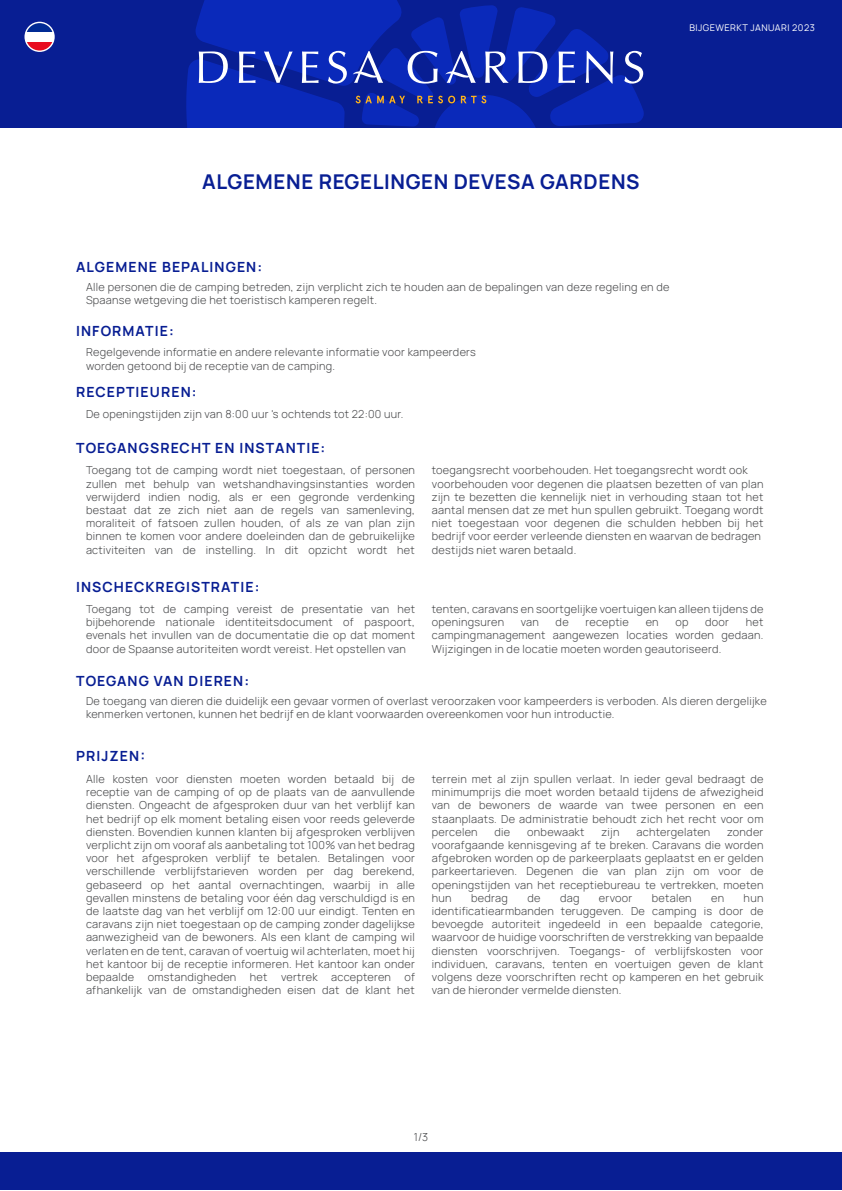
<style>
.page{position:relative;width:842px;height:1191px;background:#fff}
.page>*{position:absolute;margin:0;border:0;box-sizing:border-box;transform-origin:0 0}
.t1{font:700 20.3px "Manrope";letter-spacing:.03em;color:#081e93}
.t2{font:700 14px "Manrope";letter-spacing:.075em;color:#081e93}
.t3{font:300 11px/13.2px "Manrope";letter-spacing:.025em;color:#464749;text-align:justify}
.t4{font:9.2px "Manrope";letter-spacing:.05em;color:#fff}
</style>
<div class="page">
<div style="left:0;top:0;width:842px;height:127px;background:#081e93"></div>
<div style="left:0;top:1152px;width:842px;height:38px;background:#081e93"></div>
<svg style="left:24px;top:22px;width:31px;height:30px"></svg>
<svg style="left:26px;top:42px;width:27px;height:9px"></svg>
<div style="left:26px;top:32px;width:27px;height:10px;background:#fff"></div>
<svg style="left:26px;top:23px;width:27px;height:9px"></svg>
<svg style="left:186px;top:0;width:458px;height:127px"></svg>
<p class="t4" style="left:689px;top:21px;width:127px">BIJGEWERKT JANUARI 2023</p>
<h1 class="t1" style="left:202px;top:165px;width:439px">ALGEMENE REGELINGEN DEVESA GARDENS</h1>
<p class="t2" style="left:76px;top:255px;width:188px">ALGEMENE BEPALINGEN:</p>
<p class="t3" style="left:86px;top:280px;width:585px">Alle personen die de camping betreden, zijn verplicht zich te houden aan de bepalingen van deze regeling en de<br>Spaanse wetgeving die het toeristisch kamperen regelt.</p>
<p class="t2" style="left:76px;top:319px;width:99px">INFORMATIE:</p>
<p class="t3" style="left:86px;top:345px;width:391px">Regelgevende informatie en andere relevante informatie voor kampeerders worden getoond bij de receptie van de camping.</p>
<p class="t2" style="left:76px;top:380px;width:122px">RECEPTIEUREN:</p>
<p class="t3" style="left:86px;top:406px;width:319px">De openingstijden zijn van 8:00 uur 's ochtends tot 22:00 uur.</p>
<p class="t2" style="left:76px;top:436px;width:251px">TOEGANGSRECHT EN INSTANTIE:</p>
<p class="t3" style="left:86px;top:463px;width:330px">Toegang tot de camping wordt niet toegestaan, of personen zullen met behulp van wetshandhavingsinstanties worden verwijderd indien nodig, als er een gegronde verdenking bestaat dat ze zich niet aan de regels van samenleving, moraliteit of fatsoen zullen houden, of als ze van plan zijn binnen te komen voor andere doeleinden dan de gebruikelijke activiteiten van de instelling. In dit opzicht wordt het</p>
<p class="t3" style="left:432px;top:463px;width:333px;text-align:left">toegangsrecht voorbehouden. Het toegangsrecht wordt ook voorbehouden voor degenen die plaatsen bezetten of van plan zijn te bezetten die kennelijk niet in verhouding staan tot het aantal mensen dat ze met hun spullen gebruikt. Toegang wordt niet toegestaan voor degenen die schulden hebben bij het bedrijf voor eerder verleende diensten en waarvan de bedragen destijds niet waren betaald.</p>
<p class="t2" style="left:76px;top:575px;width:185px">INSCHECKREGISTRATIE:</p>
<p class="t3" style="left:86px;top:602px;width:330px">Toegang tot de camping vereist de presentatie van het bijbehorende nationale identiteitsdocument of paspoort, evenals het invullen van de documentatie die op dat moment door de Spaanse autoriteiten wordt vereist. Het opstellen van</p>
<p class="t3" style="left:432px;top:602px;width:333px">tenten, caravans en soortgelijke voertuigen kan alleen tijdens de openingsuren</p>
<p class="t3" style="left:521px;top:615px;width:20px">van</p>
<p class="t3" style="left:556px;top:615px;width:15px">de</p>
<p class="t3" style="left:585px;top:615px;width:45px">receptie</p>
<p class="t3" style="left:646px;top:615px;width:14px">en</p>
<p class="t3" style="left:675px;top:615px;width:15px">op</p>
<p class="t3" style="left:705px;top:615px;width:25px">door</p>
<p class="t3" style="left:432px;top:615px;width:333px;text-indent:314px">het campingmanagement aangewezen locaties worden gedaan.<br>Wijzigingen in de locatie moeten worden geautoriseerd.</p>
<p class="t2" style="left:76px;top:669px;width:174px">TOEGANG VAN DIEREN:</p>
<p class="t3" style="left:86px;top:694px;width:682px">De toegang van dieren die duidelijk een gevaar vormen of overlast veroorzaken voor kampeerders is verboden. Als dieren dergelijke kenmerken vertonen, kunnen het bedrijf en de klant voorwaarden overeenkomen voor hun introductie.</p>
<p class="t2" style="left:76px;top:744px;width:70px">PRIJZEN:</p>
<p class="t3" style="left:86px;top:772px;width:330px">Alle kosten voor diensten moeten worden betaald bij de receptie van de camping of op de plaats van de aanvullende diensten. Ongeacht de afgesproken duur van het verblijf kan het bedrijf op elk moment betaling eisen voor reeds geleverde diensten. Bovendien kunnen klanten bij afgesproken verblijven verplicht zijn om vooraf als aanbetaling tot 100% van het bedrag voor het afgesproken verblijf te betalen. Betalingen voor verschillende verblijfstarieven worden per dag berekend, gebaseerd op het aantal overnachtingen, waarbij in alle gevallen minstens de betaling voor één dag verschuldigd is en de laatste dag van het verblijf om 12:00 uur eindigt. Tenten en caravans zijn niet toegestaan op de camping zonder dagelijkse aanwezigheid van de bewoners. Als een klant de camping wil verlaten en de tent, caravan of voertuig wil achterlaten, moet hij het kantoor bij de receptie informeren. Het kantoor kan onder bepaalde omstandigheden het vertrek accepteren of afhankelijk van de omstandigheden eisen dat de klant het</p>
<p class="t3" style="left:432px;top:772px;width:333px">terrein met al zijn spullen verlaat. In ieder geval bedraagt de minimumprijs die moet worden betaald tijdens de afwezigheid van de bewoners de waarde van twee personen en een staanplaats. De administratie behoudt zich het recht voor om percelen</p>
<p class="t3" style="left:494px;top:824px;width:17px">die</p>
<p class="t3" style="left:527px;top:824px;width:59px">onbewaakt</p>
<p class="t3" style="left:601px;top:824px;width:20px">zijn</p>
<p class="t3" style="left:636px;top:824px;width:75px">achtergelaten</p>
<p class="t3" style="left:432px;top:824px;width:333px;text-indent:295px">zonder voorafgaande kennisgeving af te breken. Caravans die worden afgebroken worden op de parkeerplaats geplaatst en er gelden parkeertarieven. Degenen die van plan zijn om voor de openingstijden van het receptiebureau te vertrekken, moeten hun</p>
<p class="t3" style="left:471px;top:890px;width:38px">bedrag</p>
<p class="t3" style="left:527px;top:890px;width:15px">de</p>
<p class="t3" style="left:560px;top:890px;width:21px">dag</p>
<p class="t3" style="left:599px;top:890px;width:35px">ervoor</p>
<p class="t3" style="left:652px;top:890px;width:41px">betalen</p>
<p class="t3" style="left:711px;top:890px;width:14px">en</p>
<p class="t3" style="left:432px;top:890px;width:333px;text-indent:312px">hun identificatiearmbanden teruggeven. De camping is door de bevoegde autoriteit ingedeeld in een bepaalde categorie, waarvoor de huidige voorschriften de verstrekking van bepaalde diensten voorschrijven. Toegangs- of verblijfskosten voor individuen, caravans, tenten en voertuigen geven de klant volgens deze voorschriften recht op kamperen en het gebruik van de hieronder vermelde diensten.</p>
<p class="t3" style="left:414px;top:1129px;width:16px">1/3</p>
</div>
